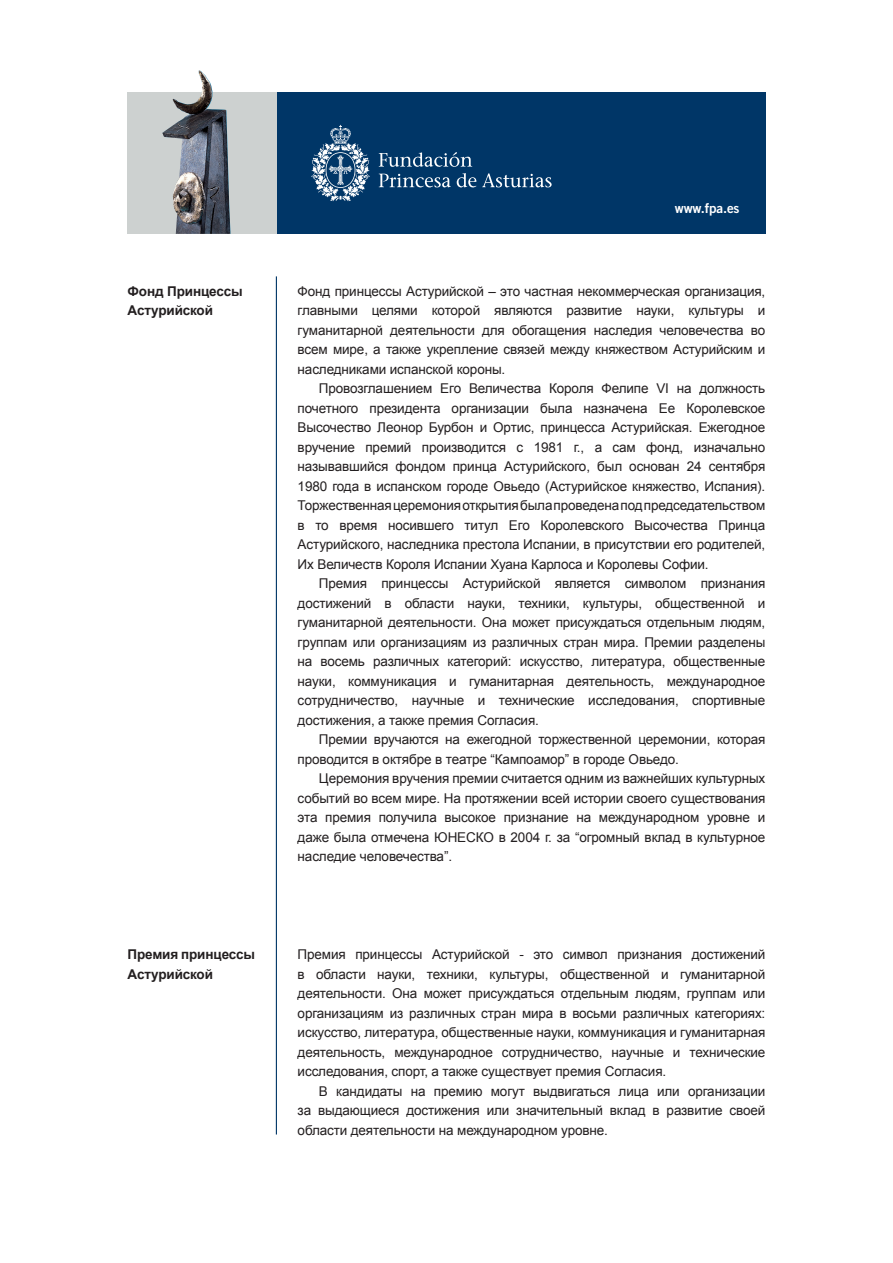
<style>
.page{position:relative;width:893px;height:1263px;background:#fff}
.page>*{position:absolute;margin:0;border:0;box-sizing:border-box;transform-origin:0 0}
.t1{font:13.5px/19.5px "Arial";letter-spacing:-.01em;color:#231f20;text-align:justify}
.t2{font:700 13.5px/19.5px "Arial";letter-spacing:-.01em;color:#231f20}
.t3{font:13.5px "Trade Gothic Bold Two";letter-spacing:-.01em;color:#fff}
</style>
<div class="page">
<hr style="left:276px;top:276px;width:1px;height:858px;background:#003667">
<div style="left:277px;top:92px;width:488px;height:142px;background:#003667"></div>
<div style="left:128px;top:92px;width:149px;height:142px;background:#cdd1d0"></div>
<img style="left:162px;top:70px;width:69px;height:164px">
<svg style="left:379px;top:174px;width:72px;height:14px"></svg>
<svg style="left:457px;top:173px;width:19px;height:15px"></svg>
<svg style="left:482px;top:173px;width:70px;height:14px"></svg>
<svg style="left:379px;top:152px;width:93px;height:15px"></svg>
<svg style="left:311px;top:125px;width:59px;height:76px"></svg>
<p class="t2" style="left:128px;top:282px;width:117px">Фонд Принцессы<br>Астурийской</p>
<p class="t2" style="left:128px;top:945px;width:129px">Премия принцессы<br>Астурийской</p>
<p class="t3" style="left:675px;top:199px;width:66px">www.fpa.es</p>
<p class="t1" style="left:298px;top:282px;width:469px">Фонд принцессы Астурийской – это частная некоммерческая организация, главными целями которой являются развитие науки, культуры и гуманитарной деятельности для обогащения наследия человечества во всем мире, а также укрепление связей между княжеством Астурийским и наследниками испанской короны.</p>
<p class="t1" style="left:298px;top:379px;width:469px;text-indent:21px">Провозглашением Его Величества Короля Фелипе VI на должность почетного президента организации была назначена Ее Королевское Высочество Леонор Бурбон и Ортис, принцесса Астурийская. Ежегодное вручение премий производится с 1981 г., а сам фонд, изначально называвшийся фондом принца Астурийского, был основан 24 сентября 1980 года в испанском городе Овьедо (Астурийское княжество, Испания).<br>Торжественная церемония открытия была проведена под председательством в то время носившего титул Его Королевского Высочества Принца Астурийского, наследника престола Испании, в присутствии его родителей, Их Величеств Короля Испании Хуана Карлоса и Королевы Софии.</p>
<p class="t1" style="left:298px;top:574px;width:469px;text-indent:21px">Премия принцессы Астурийской является символом признания достижений в области науки, техники, культуры, общественной и гуманитарной деятельности. Она может присуждаться отдельным людям, группам или организациям из различных стран мира. Премии разделены на восемь различных категорий: искусство, литература, общественные науки, коммуникация и гуманитарная деятельность, международное сотрудничество, научные и технические исследования, спортивные достижения, а также премия Согласия.</p>
<p class="t1" style="left:298px;top:730px;width:469px;text-indent:21px">Премии вручаются на ежегодной торжественной церемонии, которая проводится в октябре в театре “Кампоамор” в городе Овьедо.</p>
<p class="t1" style="left:298px;top:769px;width:469px;text-indent:21px">Церемония вручения премии считается одним из важнейших культурных событий во всем мире. На протяжении всей истории своего существования эта премия получила высокое признание на международном уровне и даже была отмечена ЮНЕСКО в 2004 г. за “огромный вклад в культурное наследие человечества”.</p>
<p class="t1" style="left:298px;top:945px;width:469px">Премия принцессы Астурийской - это символ признания достижений в области науки, техники, культуры, общественной и гуманитарной деятельности. Она может присуждаться отдельным людям, группам или организациям из различных стран мира в восьми различных категориях: искусство, литература, общественные науки, коммуникация и гуманитарная деятельность, международное сотрудничество, научные и технические исследования, спорт, а также существует премия Согласия.</p>
<p class="t1" style="left:298px;top:1081px;width:469px;text-indent:21px">В кандидаты на премию могут выдвигаться лица или организации за выдающиеся достижения или значительный вклад в развитие своей области деятельности на международном уровне.</p>
</div>
